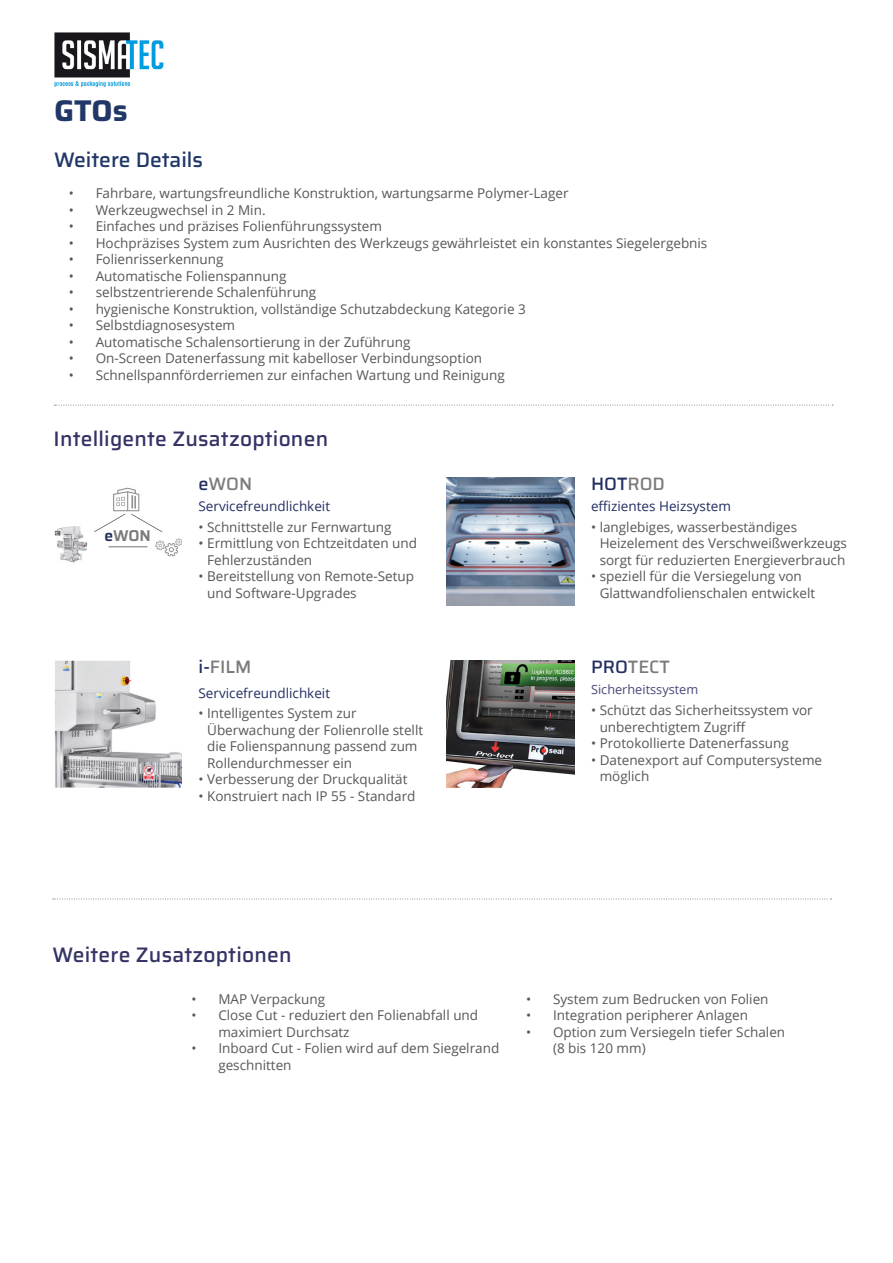
<style>
.page{position:relative;width:893px;height:1263px;background:#fff}
.page>*{position:absolute;margin:0;border:0;box-sizing:border-box;transform-origin:0 0}
.t1{font:700 30px "Saira";color:#203767}
.t2{font:500 21px "Saira";letter-spacing:.01em;color:#336}
.t3{font:500 21px "Saira";color:#203767}
.t4{font:500 18px "Saira";color:#7c7b7b}
.t5{font:500 18px "Saira";color:#232e61}
.t6{font:600 15.75px "Saira";color:#7c7b7b}
.t7{font:13.5px/16.5px "Open Sans";color:#575756}
.t8{font:13.5px "Open Sans";color:#232e61}
.t9{font:12.75px "Open Sans";color:#484878}
.s1{color:#232e61}
.s2{color:#7c7b7b}
</style>
<div class="page">
<img style="left:54px;top:487px;width:128px;height:76px">
<img style="left:55px;top:660px;width:127px;height:128px">
<img style="left:446px;top:660px;width:128px;height:128px">
<svg style="left:54px;top:405px;width:779px;height:1px"></svg>
<svg style="left:53px;top:899px;width:778px;height:1px"></svg>
<img style="left:446px;top:478px;width:128px;height:127px">
<img style="left:54px;top:32px;width:110px;height:56px">
<h1 class="t1" style="left:54px;top:87px;width:75px">GTOs</h1>
<h2 class="t3" style="left:54px;top:143px;width:150px">Weitere Details</h2>
<p class="t7" style="left:69px;top:185px;width:501px">• Fahrbare, wartungsfreundliche Konstruktion, wartungsarme Polymer-Lager</p>
<p class="t7" style="left:69px;top:201px;width:198px">• Werkzeugwechsel in 2 Min.</p>
<p class="t7" style="left:69px;top:218px;width:315px">• Einfaches und präzises Folienführungssystem</p>
<p class="t7" style="left:69px;top:234px;width:640px">• Hochpräzises System zum Ausrichten des Werkzeugs gewährleistet ein konstantes Siegelergebnis</p>
<p class="t7" style="left:69px;top:251px;width:156px">• Folienrisserkennung</p>
<p class="t7" style="left:69px;top:267px;width:219px">• Automatische Folienspannung</p>
<p class="t7" style="left:69px;top:284px;width:249px">• selbstzentrierende Schalenführung</p>
<p class="t7" style="left:69px;top:300px;width:459px">• hygienische Konstruktion, vollständige Schutzabdeckung Kategorie 3</p>
<p class="t7" style="left:69px;top:317px;width:168px">• Selbstdiagnosesystem</p>
<p class="t7" style="left:69px;top:333px;width:343px">• Automatische Schalensortierung in der Zuführung</p>
<p class="t7" style="left:69px;top:350px;width:415px">• On-Screen Datenerfassung mit kabelloser Verbindungsoption</p>
<p class="t7" style="left:69px;top:366px;width:438px">• Schnellspannförderriemen zur einfachen Wartung und Reinigung</p>
<h2 class="t2" style="left:54px;top:423px;width:276px">Intelligente Zusatzoptionen</h2>
<p class="t6" style="left:104px;top:523px;width:48px"><span class="s1">e</span>WON</p>
<h3 class="t4" style="left:199px;top:470px;width:55px"><span class="s1">e</span>WON</h3>
<p class="t8" style="left:199px;top:497px;width:133px">Servicefreundlichkeit</p>
<p class="t7" style="left:199px;top:518px;width:194px">• Schnittstelle zur Fernwartung</p>
<p class="t7" style="left:207px;top:535px;width:211px;text-indent:-9px">• Ermittlung von Echtzeitdaten und<br>Fehlerzuständen</p>
<p class="t7" style="left:207px;top:568px;width:209px;text-indent:-9px">• Bereitstellung von Remote-Setup und Software-Upgrades</p>
<h3 class="t4" style="left:199px;top:652px;width:54px"><span class="s1">i-</span>FILM</h3>
<p class="t8" style="left:199px;top:683px;width:133px">Servicefreundlichkeit</p>
<p class="t7" style="left:207px;top:705px;width:218px;text-indent:-9px">• Intelligentes System zur<br>Überwachung der Folienrolle stellt die Folienspannung passend zum<br>Rollendurchmesser ein</p>
<p class="t7" style="left:199px;top:771px;width:210px">• Verbesserung der Druckqualität</p>
<p class="t7" style="left:199px;top:787px;width:218px">• Konstruiert nach IP 55 - Standard</p>
<h3 class="t5" style="left:591px;top:470px;width:75px">HOT<span class="s2">ROD</span></h3>
<p class="t8" style="left:591px;top:497px;width:141px">effizientes Heizsystem</p>
<p class="t7" style="left:600px;top:518px;width:249px;text-indent:-9px">• langlebiges, wasserbeständiges<br>Heizelement des Verschweißwerkzeugs sorgt für reduzierten Energieverbrauch</p>
<p class="t7" style="left:600px;top:568px;width:217px;text-indent:-9px">• speziell für die Versiegelung von<br>Glattwandfolienschalen entwickelt</p>
<h3 class="t4" style="left:591px;top:652px;width:80px"><span class="s1">PRO</span>TECT</h3>
<p class="t9" style="left:591px;top:681px;width:109px">Sicherheitssystem</p>
<p class="t7" style="left:600px;top:701px;width:215px;text-indent:-9px">• Schützt das Sicherheitssystem vor unberechtigtem Zugriff</p>
<p class="t7" style="left:591px;top:734px;width:199px">• Protokollierte Datenerfassung</p>
<p class="t7" style="left:600px;top:751px;width:224px;text-indent:-9px">• Datenexport auf Computersysteme möglich</p>
<h2 class="t2" style="left:53px;top:939px;width:241px">Weitere Zusatzoptionen</h2>
<p class="t7" style="left:191px;top:990px;width:135px">• MAP Verpackung</p>
<p class="t7" style="left:218px;top:1007px;width:261px;text-indent:-27px">• Close Cut - reduziert den Folienabfall und maximiert Durchsatz</p>
<p class="t7" style="left:218px;top:1040px;width:282px;text-indent:-27px">• Inboard Cut - Folien wird auf dem Siegelrand geschnitten</p>
<p class="t7" style="left:526px;top:990px;width:244px">• System zum Bedrucken von Folien</p>
<p class="t7" style="left:526px;top:1007px;width:223px">• Integration peripherer Anlagen</p>
<p class="t7" style="left:553px;top:1023px;width:234px;text-indent:-27px">• Option zum Versiegeln tiefer Schalen (8 bis 120 mm)</p>
</div>
